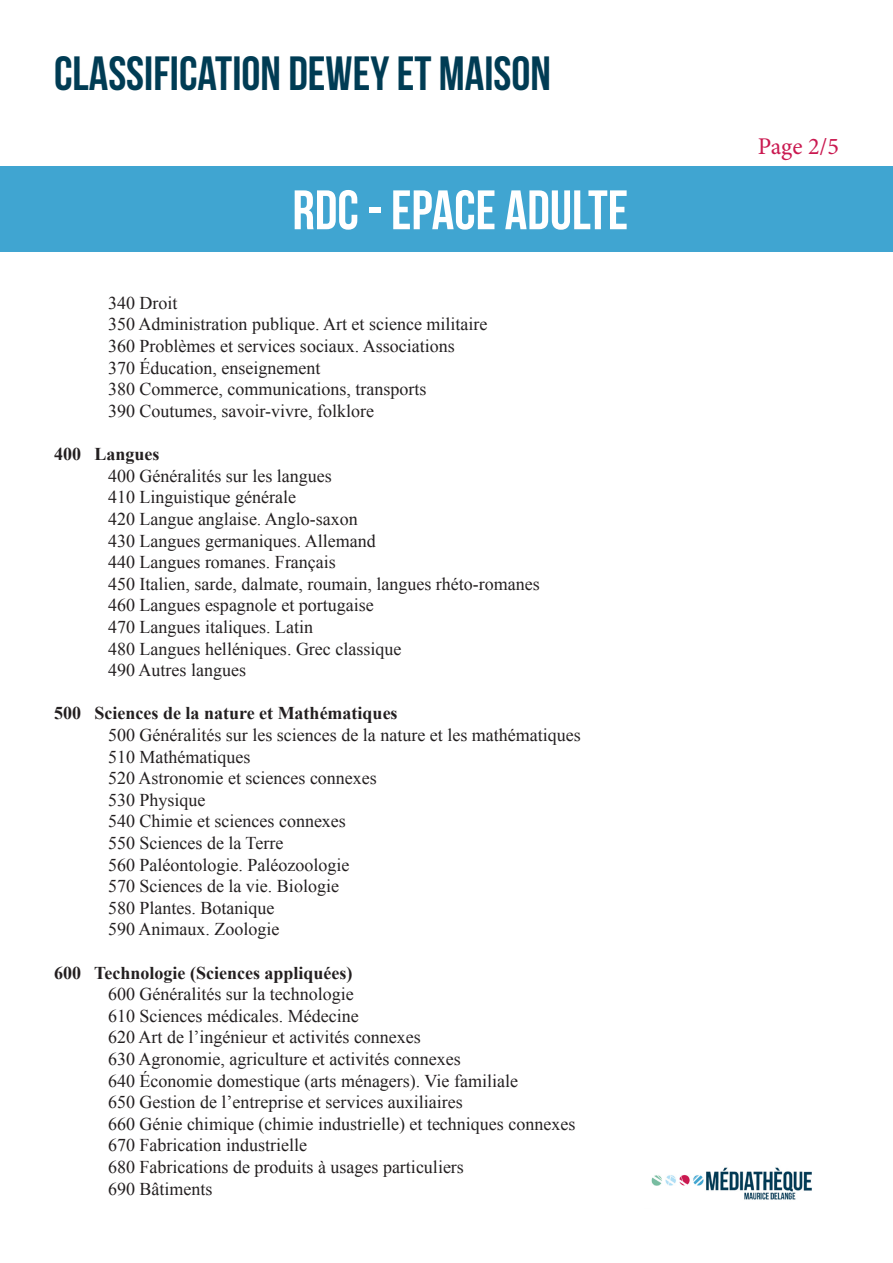
<style>
.page{position:relative;width:893px;height:1263px;background:#fff}
.page>*{position:absolute;margin:0;border:0;box-sizing:border-box;transform-origin:0 0}
.t1{font:55.5px "Bebas Neue";color:#fff}
.t2{font:48px "Bebas Neue";color:#003c54}
.t3{font:24px "Minion Pro";color:#ca1950}
.t4{font:18px "Times New Roman";color:#231f20}
.t5{font:700 18px "Times New Roman";color:#231f20}
</style>
<div class="page">
<div style="left:0;top:166px;width:893px;height:85px;background:#40a5d1"></div>
<img style="left:651px;top:1167px;width:161px;height:33px">
<h2 class="t2" style="left:54px;top:47px;width:499px">CLASSIFICATION DEWEY ET MAISON</h2>
<h1 class="t1" style="left:292px;top:180px;width:337px">RDC - EPACE ADULTE</h1>
<p class="t4" style="left:108px;top:291px;width:71px">340 Droit</p>
<p class="t4" style="left:108px;top:312px;width:381px">350 Administration publique. Art et science militaire</p>
<p class="t4" style="left:108px;top:334px;width:348px">360 Problèmes et services sociaux. Associations</p>
<p class="t4" style="left:108px;top:356px;width:214px">370 Éducation, enseignement</p>
<p class="t4" style="left:108px;top:377px;width:320px">380 Commerce, communications, transports</p>
<p class="t4" style="left:108px;top:399px;width:268px">390 Coutumes, savoir-vivre, folklore</p>
<p class="t5" style="left:54px;top:442px;width:107px">400 Langues</p>
<p class="t4" style="left:108px;top:464px;width:225px">400 Généralités sur les langues</p>
<p class="t4" style="left:108px;top:485px;width:189px">410 Linguistique générale</p>
<p class="t4" style="left:108px;top:507px;width:251px">420 Langue anglaise. Anglo-saxon</p>
<p class="t4" style="left:108px;top:528px;width:269px">430 Langues germaniques. Allemand</p>
<p class="t4" style="left:108px;top:550px;width:229px">440 Langues romanes. Français</p>
<p class="t4" style="left:108px;top:572px;width:433px">450 Italien, sarde, dalmate, roumain, langues rhéto-romanes</p>
<p class="t4" style="left:108px;top:593px;width:267px">460 Langues espagnole et portugaise</p>
<p class="t4" style="left:108px;top:615px;width:206px">470 Langues italiques. Latin</p>
<p class="t4" style="left:108px;top:636px;width:295px">480 Langues helléniques. Grec classique</p>
<p class="t4" style="left:108px;top:658px;width:139px">490 Autres langues</p>
<p class="t5" style="left:54px;top:701px;width:345px">500 Sciences de la nature et Mathématiques</p>
<p class="t4" style="left:108px;top:723px;width:474px">500 Généralités sur les sciences de la nature et les mathématiques</p>
<p class="t4" style="left:108px;top:744px;width:144px">510 Mathématiques</p>
<p class="t4" style="left:108px;top:766px;width:270px">520 Astronomie et sciences connexes</p>
<p class="t4" style="left:108px;top:788px;width:99px">530 Physique</p>
<p class="t4" style="left:108px;top:809px;width:239px">540 Chimie et sciences connexes</p>
<p class="t4" style="left:108px;top:831px;width:177px">550 Sciences de la Terre</p>
<p class="t4" style="left:108px;top:852px;width:243px">560 Paléontologie. Paléozoologie</p>
<p class="t4" style="left:108px;top:874px;width:232px">570 Sciences de la vie. Biologie</p>
<p class="t4" style="left:108px;top:896px;width:168px">580 Plantes. Botanique</p>
<p class="t4" style="left:108px;top:917px;width:173px">590 Animaux. Zoologie</p>
<p class="t5" style="left:54px;top:960px;width:300px">600 Technologie (Sciences appliquées)</p>
<p class="t4" style="left:108px;top:982px;width:247px">600 Généralités sur la technologie</p>
<p class="t4" style="left:108px;top:1004px;width:252px">610 Sciences médicales. Médecine</p>
<p class="t4" style="left:108px;top:1025px;width:314px">620 Art de l’ingénieur et activités connexes</p>
<p class="t4" style="left:108px;top:1047px;width:354px">630 Agronomie, agriculture et activités connexes</p>
<p class="t4" style="left:108px;top:1068px;width:411px">640 Économie domestique (arts ménagers). Vie familiale</p>
<p class="t4" style="left:108px;top:1090px;width:356px">650 Gestion de l’entreprise et services auxiliaires</p>
<p class="t4" style="left:108px;top:1112px;width:469px">660 Génie chimique (chimie industrielle) et techniques connexes</p>
<p class="t4" style="left:108px;top:1133px;width:200px">670 Fabrication industrielle</p>
<p class="t4" style="left:108px;top:1155px;width:357px">680 Fabrications de produits à usages particuliers</p>
<p class="t4" style="left:108px;top:1176px;width:106px">690 Bâtiments</p>
<p class="t3" style="left:758px;top:131px;width:83px">Page 2/5</p>
</div>
